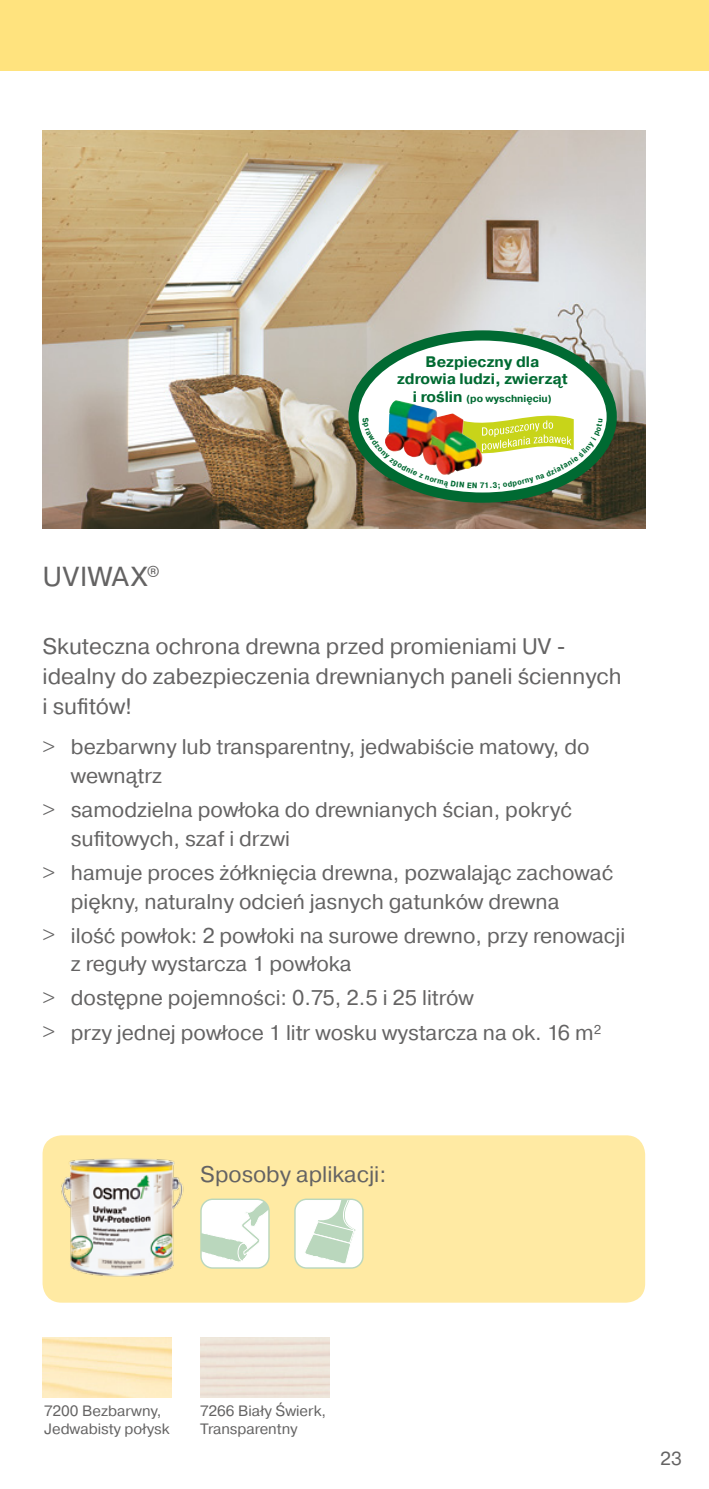
<style>
.page{position:relative;width:709px;height:1489px;background:#fff}
.page>*{position:absolute;margin:0;border:0;box-sizing:border-box;transform-origin:0 0}
.t1{font:27.5px "Pragmatica";letter-spacing:.04em;color:#646363}
.t2{font:22.5px/30px "Pragmatica";color:#646363}
.t3{font:21.25px/28.8px "Pragmatica";color:#646363}
.t4{font:18.75px "Pragmatica";color:#646363}
.t5{font:700 15.25px/17.2px "Pragmatica";color:#006a32;text-align:center}
.t6{font:15px/18px "Pragmatica";color:#646363}
.t7{font:700 10.25px "Pragmatica";color:#006a32}
.t8{font:700 8px "Pragmatica Cond";color:#006a32;scale:1.08 1}
.s1{font-size:15.25px}
.s2{font-family:"Helvetica Neue";font-weight:300}
</style>
<div class="page">
<div style="left:0;top:0;width:709px;height:71px;background:#ffe37e"></div>
<div style="left:43px;top:1135px;width:602px;height:167px;background:#ffeaa3;border-radius:19px"></div>
<img style="left:61px;top:1158px;width:123px;height:119px">
<div style="left:201px;top:1199px;width:68px;height:68px;background:#fff;border-radius:12px"></div>
<svg style="left:202px;top:1200px;width:66px;height:62px"></svg>
<div style="left:200px;top:1198px;width:70px;height:70px;border:1px solid #bad7bd;border-radius:12px"></div>
<div style="left:295px;top:1199px;width:68px;height:68px;background:#fff;border-radius:12px"></div>
<svg style="left:304px;top:1200px;width:52px;height:64px"></svg>
<div style="left:294px;top:1198px;width:69px;height:70px;border:1px solid #bad7bd;border-radius:12px"></div>
<img style="left:43px;top:131px;width:602px;height:397px">
<div style="left:354px;top:334px;width:258px;height:162px;background:#fff;border-radius:50%"></div>
<div style="left:348px;top:330px;width:269px;height:172px;border:10px solid #006a32;border-radius:50%"></div>
<img style="left:362px;top:407px;width:240px;height:82px">
<p class="t5" style="left:397px;top:353px;width:172px">Bezpieczny dla zdrowia ludzi, zwierząt</p>
<p class="t7" style="left:413px;top:391px;width:141px"><span class="s1">i roślin</span> (po wyschnięciu)</p>
<p class="t1" style="left:43px;top:560px;width:119px">UVIWAX<sup>®</sup></p>
<p class="t8" style="left:480px;top:480px;width:6px">7</p>
<p class="t2" style="left:43px;top:631px;width:580px">Skuteczna ochrona drewna przed promieniami UV - idealny do zabezpieczenia drewnianych paneli ściennych i sufitów!</p>
<p class="t3" style="left:71px;top:732px;width:520px;text-indent:-28px"><span class="s2">&gt;</span> bezbarwny lub transparentny, jedwabiście matowy, do wewnątrz</p>
<p class="t3" style="left:71px;top:795px;width:503px;text-indent:-28px"><span class="s2">&gt;</span> samodzielna powłoka do drewnianych ścian, pokryć sufitowych, szaf i drzwi</p>
<p class="t3" style="left:71px;top:858px;width:544px;text-indent:-28px"><span class="s2">&gt;</span> hamuje proces żółknięcia drewna, pozwalając zachować piękny, naturalny odcień jasnych gatunków drewna</p>
<p class="t3" style="left:71px;top:921px;width:556px;text-indent:-28px"><span class="s2">&gt;</span> ilość powłok: 2 powłoki na surowe drewno, przy renowacji z reguły wystarcza 1 powłoka</p>
<p class="t3" style="left:43px;top:981px;width:560px;line-height:34px"><span class="s2">&gt;</span> dostępne pojemności: 0.75, 2.5 i 25 litrów<br><span class="s2">&gt;</span> przy jednej powłoce 1 litr wosku wystarcza na ok. 16 m²</p>
<p class="t2" style="left:200px;top:1159px;width:188px">Sposoby aplikacji:</p>
<p class="t6" style="left:44px;top:1401px;width:127px">7200 Bezbarwny,<br>Jedwabisty połysk</p>
<p class="t6" style="left:200px;top:1401px;width:127px">7266 Biały Świerk,<br>Transparentny</p>
<p class="t4" style="left:660px;top:1446px;width:23px">23</p>
</div>
